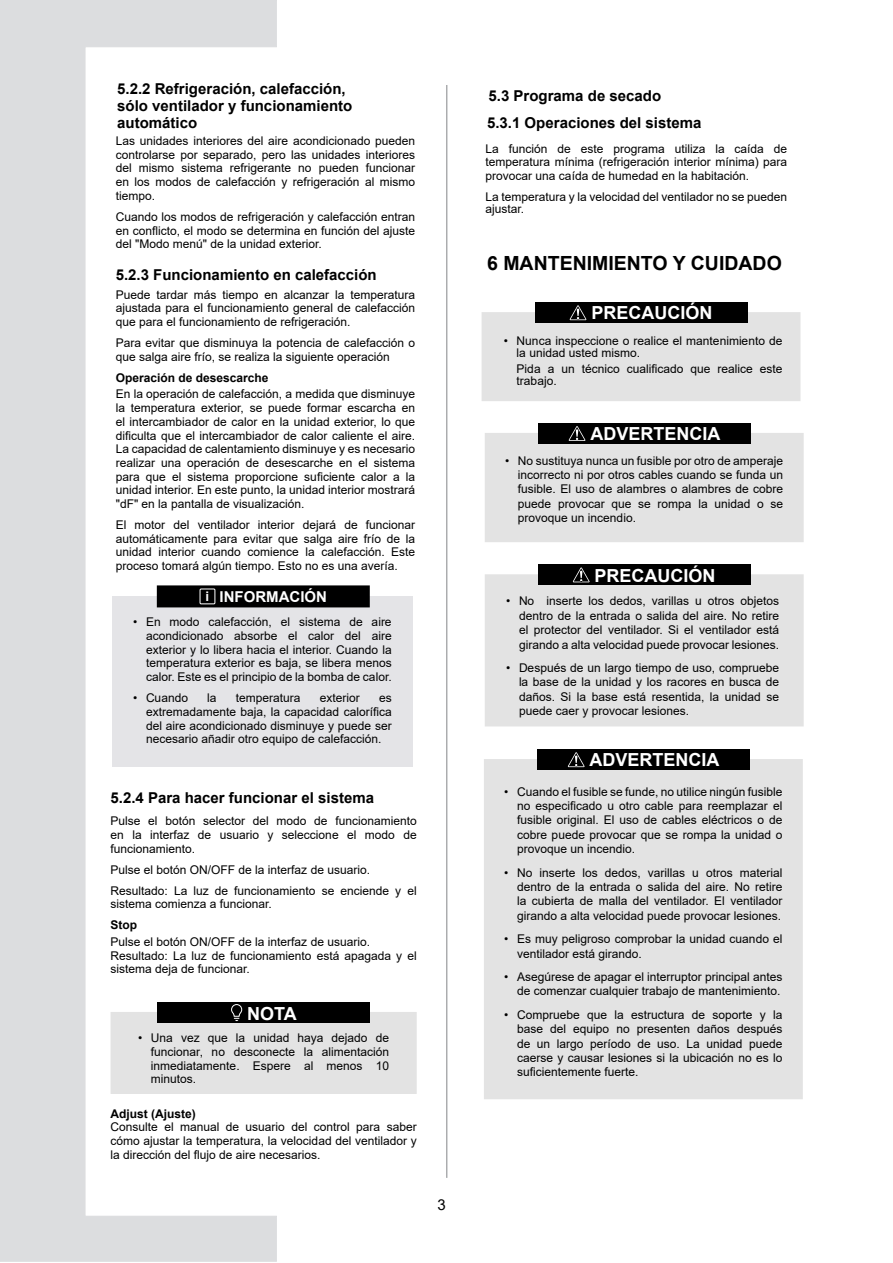
<style>
.page{position:relative;width:893px;height:1263px;background:#fff}
.page>*{position:absolute;margin:0;border:0;box-sizing:border-box;transform-origin:0 0}
.t1{font:700 19.5px "Arial";color:#000}
.t2{font:700 18px "Arial";color:#fff}
.t3{font:700 15px/17.1px "Arial";color:#000}
.t4{font:700 15px "Arial";color:#fff}
.t5{font:15px "Arial";color:#000}
.t6{font:12px/13.6px "Arial";color:#000;text-align:justify}
.t7{font:700 12px "Arial";color:#000}
.s1{font-size:13.2px}
</style>
<div class="page">
<hr style="left:446px;top:85px;width:1px;height:1093px;background:#848688">
<svg style="left:0;top:0;width:276px;height:1261px"></svg>
<div style="left:112px;top:596px;width:301px;height:170px;background:#e4e4e7"></div>
<div style="left:158px;top:586px;width:211px;height:21px;background:#000"></div>
<div style="left:200px;top:588px;width:15px;height:16px;border:1px solid #fff"></div>
<div style="left:157px;top:585px;width:213px;height:22px;border:2px solid #000"></div>
<div style="left:158px;top:1002px;width:212px;height:21px;background:#000"></div>
<svg style="left:111px;top:1004px;width:306px;height:90px"></svg>
<div style="left:485px;top:574px;width:319px;height:152px;background:#e3e3e3"></div>
<div style="left:535px;top:302px;width:212px;height:21px;background:#000"></div>
<svg style="left:482px;top:305px;width:318px;height:96px"></svg>
<div style="left:538px;top:564px;width:212px;height:21px;background:#000"></div>
<svg style="left:573px;top:567px;width:17px;height:15px"></svg>
<div style="left:484px;top:759px;width:319px;height:340px;background:#e3e3e3"></div>
<div style="left:538px;top:423px;width:212px;height:21px;background:#000"></div>
<svg style="left:485px;top:426px;width:319px;height:116px"></svg>
<div style="left:537px;top:749px;width:212px;height:21px;background:#000"></div>
<svg style="left:568px;top:752px;width:16px;height:15px"></svg>
<p class="t3" style="left:117px;top:81px;width:237px">5.2.2 Refrigeración, calefacción, sólo ventilador y funcionamiento automático</p>
<p class="t6" style="left:116px;top:134px;width:301px">Las unidades interiores del aire acondicionado pueden controlarse por separado, pero las unidades interiores del mismo sistema refrigerante no pueden funcionar en los modos de calefacción y refrigeración al mismo tiempo.</p>
<p class="t6" style="left:116px;top:210px;width:301px">Cuando los modos de refrigeración y calefacción entran en conflicto, el modo se determina en función del ajuste del "Modo menú" de la unidad exterior.</p>
<p class="t3" style="left:116px;top:267px;width:262px">5.2.3 Funcionamiento en calefacción</p>
<p class="t6" style="left:116px;top:287px;width:301px">Puede tardar más tiempo en alcanzar la temperatura ajustada para el funcionamiento general de calefacción que para el funcionamiento de refrigeración.</p>
<p class="t6" style="left:116px;top:336px;width:301px">Para evitar que disminuya la potencia de calefacción o que salga aire frío, se realiza la siguiente operación</p>
<p class="t7" style="left:116px;top:369px;width:154px">Operación de desescarche</p>
<p class="t6" style="left:116px;top:387px;width:301px">En la operación de calefacción, a medida que disminuye la temperatura exterior, se puede formar escarcha en el intercambiador de calor en la unidad exterior, lo que dificulta que el intercambiador de calor caliente el aire.<br>La capacidad de calentamiento disminuye y es necesario realizar una operación de desescarche en el sistema para que el sistema proporcione suficiente calor a la unidad interior. En este punto, la unidad interior mostrará "dF" en la pantalla de visualización.</p>
<p class="t6" style="left:116px;top:518px;width:301px">El motor del ventilador interior dejará de funcionar automáticamente para evitar que salga aire frío de la unidad interior cuando comience la calefacción. Este proceso tomará algún tiempo. Esto no es una avería.</p>
<p class="t4" style="left:206px;top:586px;width:123px"><span class="s1">i</span> INFORMACIÓN</p>
<p class="t6" style="left:146px;top:615px;width:247px;text-indent:-13px">• En modo calefacción, el sistema de aire acondicionado absorbe el calor del aire exterior y lo libera hacia el interior. Cuando la temperatura exterior es baja, se libera menos calor. Este es el principio de la bomba de calor.</p>
<p class="t6" style="left:133px;top:691px;width:56px">• Cuando</p>
<p class="t6" style="left:207px;top:691px;width:11px">la</p>
<p class="t6" style="left:236px;top:691px;width:66px">temperatura</p>
<p class="t6" style="left:320px;top:691px;width:42px">exterior</p>
<p class="t6" style="left:146px;top:691px;width:247px;text-indent:233px">es extremadamente baja, la capacidad calorífica del aire acondicionado disminuye y puede ser necesario añadir otro equipo de calefacción.</p>
<p class="t3" style="left:111px;top:789px;width:265px">5.2.4 Para hacer funcionar el sistema</p>
<p class="t6" style="left:111px;top:814px;width:308px">Pulse el botón selector del modo de funcionamiento en la interfaz de usuario y seleccione el modo de funcionamiento.</p>
<p class="t6" style="left:111px;top:859px;width:308px;line-height:21.1px">Pulse el botón ON/OFF de la interfaz de usuario.<br>Resultado: La luz de funcionamiento se enciende y el</p>
<p class="t6" style="left:111px;top:897px;width:163px">sistema comienza a funcionar.</p>
<p class="t7" style="left:111px;top:917px;width:28px">Stop</p>
<p class="t6" style="left:111px;top:935px;width:308px;text-align:left">Pulse el botón ON/OFF de la interfaz de usuario.<br>Resultado: La luz de funcionamiento está apagada y el sistema deja de funcionar.</p>
<h2 class="t2" style="left:247px;top:1000px;width:51px">NOTA</h2>
<p class="t6" style="left:151px;top:1031px;width:240px;text-indent:-13px">• Una vez que la unidad haya dejado de funcionar, no desconecte la alimentación inmediatamente. Espere al menos 10 minutos.</p>
<p class="t7" style="left:111px;top:1105px;width:87px">Adjust (Ajuste)</p>
<p class="t6" style="left:111px;top:1120px;width:308px">Consulte el manual de usuario del control para saber cómo ajustar la temperatura, la velocidad del ventilador y la dirección del flujo de aire necesarios.</p>
<p class="t5" style="left:438px;top:1195px;width:10px">3</p>
<p class="t3" style="left:487px;top:83px;width:216px;line-height:27px">5.3 Programa de secado<br>5.3.1 Operaciones del sistema</p>
<p class="t6" style="left:486px;top:141px;width:303px">La función de este programa utiliza la caída de temperatura mínima (refrigeración interior mínima) para provocar una caída de humedad en la habitación.</p>
<p class="t6" style="left:486px;top:191px;width:303px;line-height:12px">La temperatura y la velocidad del ventilador no se pueden ajustar.</p>
<h1 class="t1" style="left:487px;top:249px;width:296px">6 MANTENIMIENTO Y CUIDADO</h1>
<h2 class="t2" style="left:591px;top:300px;width:122px">PRECAUCIÓN</h2>
<p class="t6" style="left:517px;top:335px;width:267px;line-height:12px;text-indent:-13px">• Nunca inspeccione o realice el mantenimiento de la unidad usted mismo.</p>
<p class="t6" style="left:517px;top:363px;width:267px;line-height:12px">Pida a un técnico cualificado que realice este trabajo.</p>
<h2 class="t2" style="left:590px;top:421px;width:131px">ADVERTENCIA</h2>
<p class="t6" style="left:518px;top:453px;width:267px;line-height:14.2px;text-indent:-13px">• No sustituya nunca un fusible por otro de amperaje incorrecto ni por otros cables cuando se funda un fusible. El uso de alambres o alambres de cobre puede provocar que se rompa la unidad o se provoque un incendio.</p>
<h2 class="t2" style="left:595px;top:563px;width:122px">PRECAUCIÓN</h2>
<p class="t6" style="left:519px;top:594px;width:262px;line-height:14.4px;text-indent:-13px">• No inserte los dedos, varillas u otros objetos dentro de la entrada o salida del aire. No retire el protector del ventilador. Si el ventilador está girando a alta velocidad puede provocar lesiones.</p>
<p class="t6" style="left:519px;top:660px;width:262px;line-height:14.4px;text-indent:-13px">• Después de un largo tiempo de uso, compruebe la base de la unidad y los racores en busca de daños. Si la base está resentida, la unidad se puede caer y provocar lesiones.</p>
<h2 class="t2" style="left:589px;top:747px;width:131px">ADVERTENCIA</h2>
<p class="t6" style="left:517px;top:784px;width:267px;line-height:14.4px;text-indent:-13px">• Cuando el fusible se funde, no utilice ningún fusible no especificado u otro cable para reemplazar el fusible original. El uso de cables eléctricos o de cobre puede provocar que se rompa la unidad o provoque un incendio.</p>
<p class="t6" style="left:517px;top:865px;width:267px;line-height:14.4px;text-indent:-13px">• No inserte los dedos, varillas u otros material dentro de la entrada o salida del aire. No retire la cubierta de malla del ventilador. El ventilador girando a alta velocidad puede provocar lesiones.</p>
<p class="t6" style="left:517px;top:932px;width:267px;line-height:14.4px;text-indent:-13px">• Es muy peligroso comprobar la unidad cuando el ventilador está girando.</p>
<p class="t6" style="left:504px;top:969px;width:280px;line-height:14.4px;text-align:right">• Asegúrese de apagar el interruptor principal antes de comenzar cualquier trabajo de mantenimiento.</p>
<p class="t6" style="left:517px;top:1007px;width:267px;line-height:14.4px;text-indent:-13px">• Compruebe que la estructura de soporte y la base del equipo no presenten daños después de un largo período de uso. La unidad puede caerse y causar lesiones si la ubicación no es lo suficientemente fuerte.</p>
</div>
